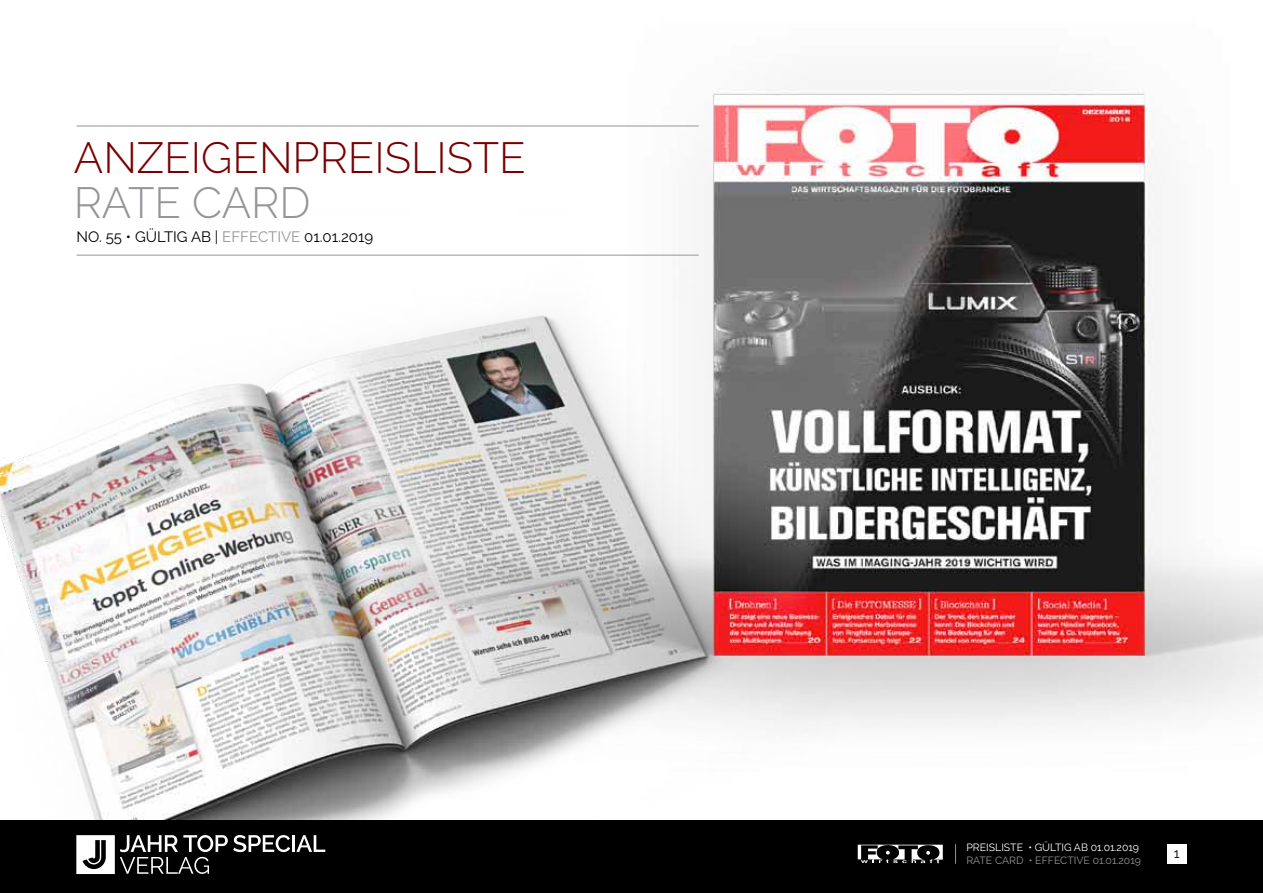
<style>
.page{position:relative;width:1263px;height:893px;background:#fff}
.page>*{position:absolute;margin:0;border:0;box-sizing:border-box;transform-origin:0 0}
.t1{font:300 43.5px "Raleway";color:#790000}
.t2{font:300 43.5px "Raleway";color:#939598}
.t3{font:15px "Raleway";color:#000}
.t4{font:13.5px "Raleway";color:#000}
.t5{font:10.5px "Raleway";color:#fff}
.t6{font:10.5px "Raleway";color:#939598}
.s1{color:#939598}
</style>
<div class="page">
<img style="left:0;top:254px;width:237px;height:566px">
<img style="left:237px;top:88px;width:1026px;height:732px">
<hr style="left:77px;top:255px;width:622px;height:1px;background:#939598">
<hr style="left:77px;top:126px;width:622px;height:1px;background:#939598">
<div style="left:0;top:820px;width:1263px;height:73px;background:#000"></div>
<svg style="left:955px;top:844px;width:1px;height:20px"></svg>
<div style="left:1167px;top:845px;width:19px;height:19px;background:#fff"></div>
<hr style="left:292px;top:835px;width:3px;height:17px;background:#fff">
<svg style="left:296px;top:835px;width:29px;height:17px"></svg>
<svg style="left:76px;top:835px;width:214px;height:39px"></svg>
<svg style="left:858px;top:845px;width:85px;height:18px"></svg>
<h1 class="t1" style="left:74px;top:133px;width:453px">ANZEIGENPREISLISTE</h1>
<h1 class="t2" style="left:74px;top:178px;width:55px">RATE</h1>
<h1 class="t2" style="left:192px;top:178px;width:120px">CAR D</h1>
<p class="t3" style="left:77px;top:228px;width:298px">NO. 55 • GÜLTIG AB | <span class="s1">EFFECTIVE</span> 01.01.2019</p>
<p class="t5" style="left:966px;top:841px;width:76px">PREISLISTE • GÜLTIG</p>
<p class="t5" style="left:1074px;top:841px;width:67px">AB 01.01.2019</p>
<p class="t6" style="left:966px;top:854px;width:8px">RATE</p>
<p class="t6" style="left:995px;top:854px;width:147px">CARD • EFFECTIVE 01.01.2019</p>
<p class="t4" style="left:1174px;top:845px;width:7px">1</p>
</div>
